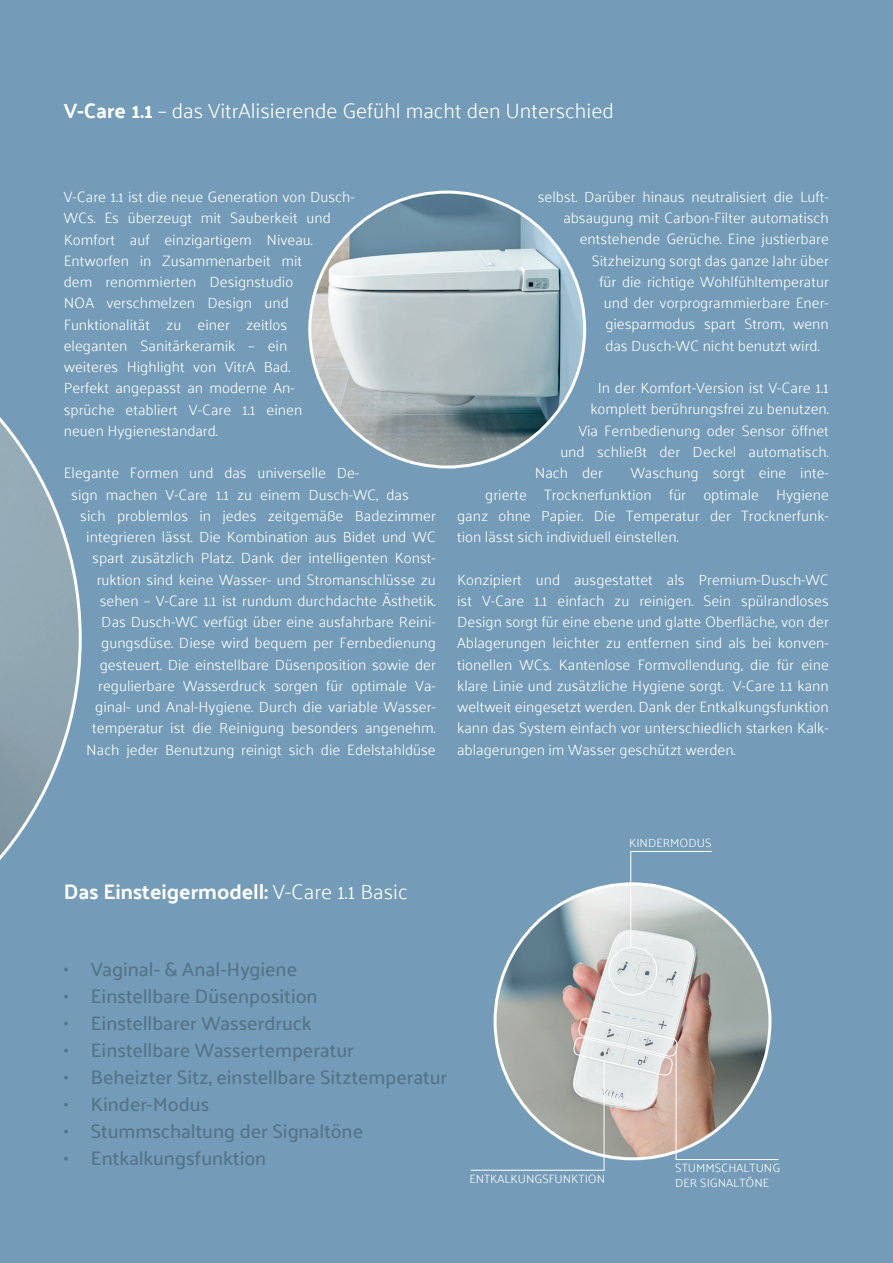
<style>
.page{position:relative;width:893px;height:1263px;background:#749cb8}
.page>*{position:absolute;margin:0;border:0;box-sizing:border-box;transform-origin:0 0}
.t1{font:300 21px "Palanquin";color:#fff}
.t2{font:700 21px "Palanquin";color:#fff}
.t3{font:500 19.5px "Palanquin";color:#55748a}
.t4{font:300 15px/21.3px "Palanquin";color:#fff}
.t5{font:300 12px/14.4px "Palanquin";color:#fff}
.s1{font-weight:700}
.s2{font-weight:300}
</style>
<div class="page">
<svg style="left:0;top:417px;width:82px;height:443px"></svg>
<img style="left:495px;top:884px;width:275px;height:275px;border-radius:137px">
<img style="left:310px;top:192px;width:275px;height:275px;border-radius:137px">
<div style="left:609px;top:947px;width:48px;height:48px;border:1px solid #fff;border-radius:50%"></div>
<hr style="left:630px;top:851px;width:1px;height:97px;background:#fff">
<hr style="left:630px;top:851px;width:82px;height:1px;background:#fff">
<hr style="left:676px;top:1050px;width:1px;height:110px;background:#fff">
<hr style="left:676px;top:1159px;width:103px;height:1px;background:#fff">
<hr style="left:604px;top:1061px;width:1px;height:109px;background:#fff">
<hr style="left:470px;top:1170px;width:134px;height:1px;background:#fff">
<svg style="left:573px;top:1017px;width:105px;height:59px;background:#dfdedd"></svg>
<h1 class="t1" style="left:64px;top:99px;width:551px"><span class="s1">V-Care 1.1</span> – das VitrAlisierende Gefühl macht den Unterschied</h1>
<p class="t4" style="left:64px;top:186px;width:292px">V-Care 1.1 ist die neue Generation von Dusch-WCs. Es überzeugt mit Sauberkeit und Komfort auf einzigartigem Niveau.<br>Entworfen in Zusammenarbeit mit<br>dem renommierten Design studio<br>NOA verschmelzen Design und Funktionalität zu einer zeitlos eleganten Sanitär keramik – ein<br>weiteres Highlight von VitrA Bad.<br>Perfekt angepasst an moderne An-<br>sprüche etabliert V-Care 1.1 einen<br>neuen Hygienestandard.</p>
<p class="t4" style="left:64px;top:462px;width:297px">Elegante Formen und das universelle De-</p>
<p class="t4" style="left:71px;top:484px;width:339px">sign machen V-Care 1.1 zu einem Dusch-WC, das</p>
<p class="t4" style="left:80px;top:505px;width:357px">sich problemlos in jedes zeitgemäße Badezimmer</p>
<p class="t4" style="left:86px;top:526px;width:351px">inte grieren lässt. Die Kombination aus Bidet und WC</p>
<p class="t4" style="left:92px;top:547px;width:345px">spart zusätzlich Platz. Dank der intelligenten Konst-</p>
<p class="t4" style="left:97px;top:569px;width:341px">ruktion sind keine Wasser- und Stromanschlüsse zu</p>
<p class="t4" style="left:100px;top:590px;width:338px">sehen – V-Care 1.1 ist rundum durchdachte Ästhetik.</p>
<p class="t4" style="left:101px;top:611px;width:336px">Das Dusch-WC verfügt über eine ausfahrbare Reini-</p>
<p class="t4" style="left:101px;top:633px;width:336px">gungsdüse. Diese wird bequem per Fernbedienung</p>
<p class="t4" style="left:100px;top:654px;width:338px">gesteuert. Die einstellbare Düsenposition sowie der</p>
<p class="t4" style="left:98px;top:675px;width:339px">regulierbare Wasserdruck sorgen für optimale Va-</p>
<p class="t4" style="left:95px;top:696px;width:342px">ginal- und Anal-Hygiene. Durch die variable Wasser-</p>
<p class="t4" style="left:92px;top:718px;width:345px">temperatur ist die Reinigung besonders angenehm.</p>
<p class="t4" style="left:86px;top:739px;width:351px">Nach jeder Benutzung reinigt sich die Edelstahldüse</p>
<p class="t4" style="left:538px;top:186px;width:293px">selbst. Darüber hinaus neutralisiert die Luft-</p>
<p class="t4" style="left:563px;top:207px;width:267px">absaugung mit Carbon-Filter automatisch</p>
<p class="t4" style="left:580px;top:229px;width:250px">entstehende Gerüche. Eine justierbare</p>
<p class="t4" style="left:592px;top:250px;width:239px">Sitzheizung sorgt das ganze Jahr über</p>
<p class="t4" style="left:599px;top:271px;width:231px">für die richtige Wohlfühltemperatur</p>
<p class="t4" style="left:604px;top:292px;width:226px">und der vorprogrammierbare Ener-</p>
<p class="t4" style="left:605px;top:314px;width:225px">giesparmodus spart Strom, wenn</p>
<p class="t4" style="left:605px;top:335px;width:216px">das Dusch-WC nicht benutzt wird.</p>
<p class="t4" style="left:598px;top:377px;width:233px">In der Komfort-Version ist V-Care 1.1</p>
<p class="t4" style="left:590px;top:399px;width:240px">komplett berührungsfrei zu benutzen.</p>
<p class="t4" style="left:578px;top:420px;width:252px">Via Fernbedienung oder Sensor öffnet</p>
<p class="t4" style="left:560px;top:441px;width:270px">und schließt der Deckel automatisch.</p>
<p class="t4" style="left:535px;top:462px;width:69px">Nach der</p>
<p class="t4" style="left:631px;top:462px;width:200px">Waschung sorgt eine inte-</p>
<p class="t4" style="left:485px;top:484px;width:345px">grierte Trocknerfunktion für optimale Hygiene</p>
<p class="t4" style="left:457px;top:505px;width:373px">ganz ohne Papier. Die Temperatur der Trocknerfunk-</p>
<p class="t4" style="left:457px;top:526px;width:223px">tion lässt sich individuell einstellen.</p>
<p class="t4" style="left:457px;top:569px;width:373px;text-align:justify">Konzipiert und ausgestattet als Premium-Dusch-WC ist V-Care 1.1 einfach zu reinigen. Sein spülrandloses Design sorgt für eine ebene und glatte Oberfläche, von der Ablagerungen leichter zu entfernen sind als bei konven&shy;tionellen WCs. Kantenlose Formvollendung, die für eine klare Linie und zusätzliche Hygiene sorgt. V-Care 1.1 kann weltweit eingesetzt werden. Dank der Entkalkungsfunktion kann das System einfach vor unterschiedlich starken Kalk&shy;ablagerungen im Wasser geschützt werden.</p>
<h1 class="t2" style="left:64px;top:879px;width:346px">Das Einsteigermodell: <span class="s2">V-Care 1.1 Basic</span></h1>
<h2 class="t3" style="left:64px;top:958px;width:235px">• Vaginal- &amp; Anal-Hygiene</h2>
<h2 class="t3" style="left:64px;top:985px;width:255px">• Einstellbare Düsenposition</h2>
<h2 class="t3" style="left:64px;top:1012px;width:249px">• Einstellbarer Wasserdruck</h2>
<h2 class="t3" style="left:64px;top:1039px;width:291px">• Einstellbare Wassertemperatur</h2>
<h2 class="t3" style="left:64px;top:1066px;width:385px">• Beheizter Sitz, einstellbare Sitztemperatur</h2>
<h2 class="t3" style="left:64px;top:1093px;width:147px">• Kinder-Modus</h2>
<h2 class="t3" style="left:64px;top:1120px;width:301px">• Stummschaltung der Signaltöne</h2>
<h2 class="t3" style="left:64px;top:1147px;width:204px">• Entkalkungsfunktion</h2>
<p class="t5" style="left:469px;top:1171px;width:137px">ENTKALKUNGSFUNKTION</p>
<p class="t5" style="left:629px;top:835px;width:84px">KINDERMODUS</p>
<p class="t5" style="left:675px;top:1161px;width:106px">STUMMSCHALTUNG<br>DER SIGNALTÖNE</p>
</div>
